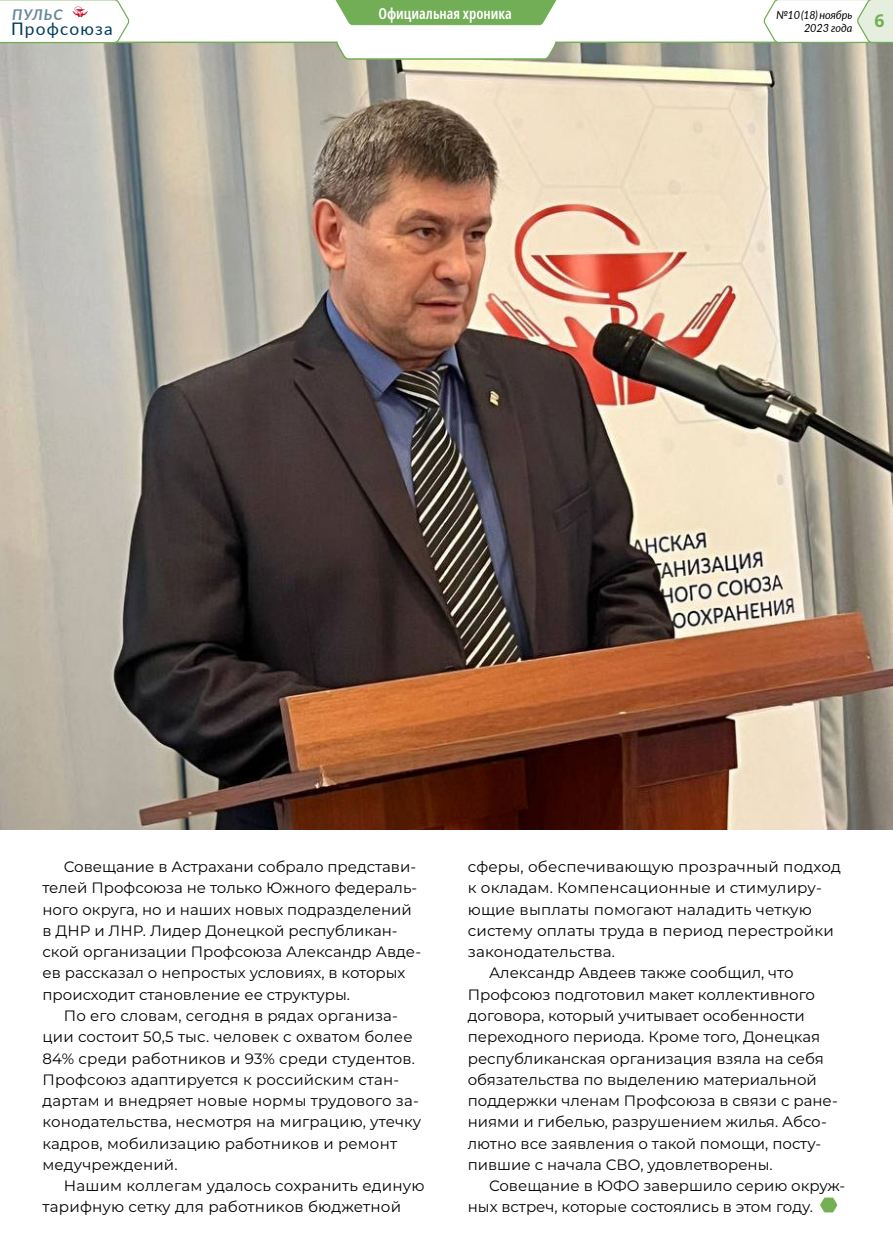
<style>
.page{position:relative;width:893px;height:1255px;background:#fff}
.page>*{position:absolute;margin:0;border:0;box-sizing:border-box;transform-origin:0 0}
.t1{font:700 17.7px "Noto Sans";color:#72ae55}
.t2{font:17.25px "Lato";letter-spacing:.07em;color:#003b59}
.t3{font:15px "Montserrat";color:#000}
.t4{font:600 extra-condensed 15px "Noto Sans";color:#fff}
.t5{font:italic 700 14.85px "Lato";letter-spacing:.07em;color:#66899b}
.t6{font:italic 11.25px/12.8px "Lato";letter-spacing:-.01em;color:#000;text-align:right}
</style>
<div class="page">
<svg style="left:820px;top:1197px;width:17px;height:15px"></svg>
<img style="left:0;top:60px;width:893px;height:769px">
<svg style="left:0;top:25px;width:893px;height:35px"></svg>
<svg style="left:0;top:0;width:131px;height:44px"></svg>
<svg style="left:335px;top:0;width:222px;height:25px"></svg>
<svg style="left:762px;top:0;width:131px;height:44px"></svg>
<p class="t5" style="left:12px;top:3px;width:52px">ПУЛЬС</p>
<p class="t2" style="left:11px;top:16px;width:103px">Профсоюза</p>
<p class="t4" style="left:378px;top:3px;width:135px">Официальная хроника</p>
<p class="t1" style="left:874px;top:8px;width:12px">6</p>
<p class="t6" style="left:776px;top:8px;width:78px">№10(18) ноябрь<br>2023 года</p>
<p class="t3" style="left:64px;top:856px;width:354px">Совещание в Астрахани собрало представи-</p>
<p class="t3" style="left:43px;top:877px;width:376px">телей Профсоюза не только Южного федераль-</p>
<p class="t3" style="left:43px;top:899px;width:371px">ного округа, но и наших новых подразделений</p>
<p class="t3" style="left:43px;top:920px;width:357px">в ДНР и ЛНР. Лидер Донецкой республикан-</p>
<p class="t3" style="left:43px;top:941px;width:380px">ской организации Профсоюза Александр Авде-</p>
<p class="t3" style="left:43px;top:962px;width:364px">ев рассказал о непростых условиях, в которых</p>
<p class="t3" style="left:43px;top:984px;width:309px">происходит становление ее структуры.</p>
<p class="t3" style="left:64px;top:1005px;width:336px">По его словам, сегодня в рядах организа-</p>
<p class="t3" style="left:43px;top:1026px;width:372px">ции состоит 50,5 тыс. человек с охватом более</p>
<p class="t3" style="left:43px;top:1047px;width:374px">84% среди работников и 93% среди студентов.</p>
<p class="t3" style="left:43px;top:1069px;width:358px">Профсоюз адаптируется к российским стан-</p>
<p class="t3" style="left:43px;top:1090px;width:378px">дартам и внедряет новые нормы трудового за-</p>
<p class="t3" style="left:43px;top:1111px;width:380px">конодательства, несмотря на миграцию, утечку</p>
<p class="t3" style="left:43px;top:1132px;width:356px">кадров, мобилизацию работников и ремонт</p>
<p class="t3" style="left:43px;top:1154px;width:137px">медучреждений.</p>
<p class="t3" style="left:64px;top:1175px;width:362px">Нашим коллегам удалось сохранить единую</p>
<p class="t3" style="left:43px;top:1196px;width:360px">тарифную сетку для работников бюджетной</p>
<p class="t3" style="left:468px;top:856px;width:375px">сферы, обеспечивающую прозрачный подход</p>
<p class="t3" style="left:468px;top:877px;width:356px">к окладам. Компенсационные и стимулиру-</p>
<p class="t3" style="left:468px;top:899px;width:346px">ющие выплаты помогают наладить четкую</p>
<p class="t3" style="left:468px;top:920px;width:368px">систему оплаты труда в период перестройки</p>
<p class="t3" style="left:468px;top:941px;width:149px">законодательства.</p>
<p class="t3" style="left:489px;top:962px;width:306px">Александр Авдеев также сообщил, что</p>
<p class="t3" style="left:468px;top:984px;width:349px">Профсоюз подготовил макет коллективного</p>
<p class="t3" style="left:468px;top:1005px;width:339px">договора, который учитывает особенности</p>
<p class="t3" style="left:468px;top:1026px;width:354px">переходного периода. Кроме того, Донецкая</p>
<p class="t3" style="left:468px;top:1047px;width:357px">республиканская организация взяла на себя</p>
<p class="t3" style="left:468px;top:1069px;width:351px">обязательства по выделению материальной</p>
<p class="t3" style="left:468px;top:1090px;width:372px">поддержки членам Профсоюза в связи с ране-</p>
<p class="t3" style="left:468px;top:1111px;width:360px">ниями и гибелью, разрушением жилья. Абсо-</p>
<p class="t3" style="left:468px;top:1132px;width:355px">лютно все заявления о такой помощи, посту-</p>
<p class="t3" style="left:468px;top:1154px;width:306px">пившие с начала СВО, удовлетворены.</p>
<p class="t3" style="left:489px;top:1175px;width:358px">Совещание в ЮФО завершило серию окруж-</p>
<p class="t3" style="left:468px;top:1196px;width:347px">ных встреч, которые состоялись в этом году.</p>
</div>
